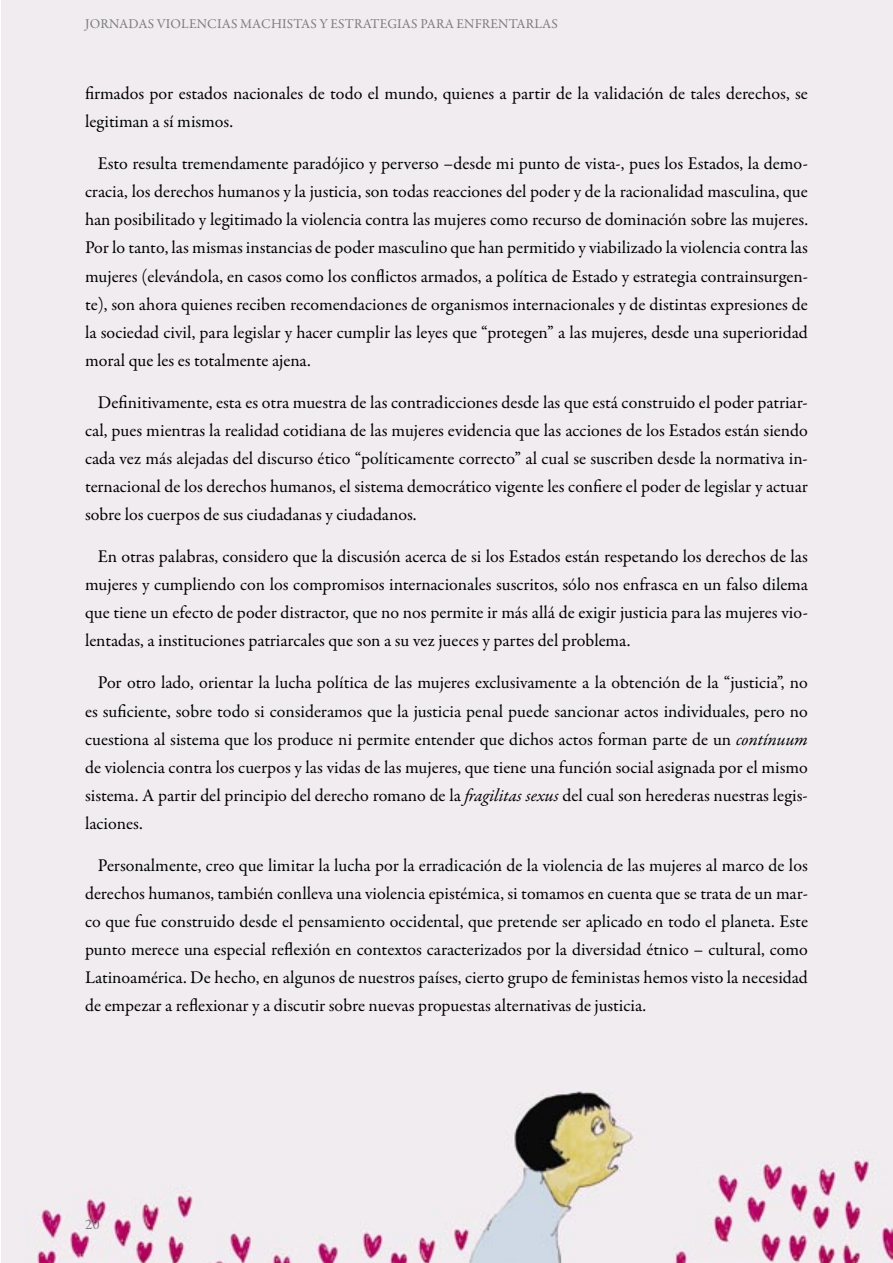
<style>
.page{position:relative;width:893px;height:1263px;background:#fff}
.page>*{position:absolute;margin:0;border:0;box-sizing:border-box;transform-origin:0 0}
.t1{font:18px/28px "Garamond Premr Pro";color:#000;text-align:justify}
.t2{font:15px "Garamond Premr Pro";color:#7b7c7c}
.t3{font:13.5px "Garamond Premr Pro";letter-spacing:.01em;color:#7b7c7c}
.s1{font-style:italic}
</style>
<div class="page">
<div style="left:1px;top:0;width:892px;height:1263px;background:#f0ecef"></div>
<img style="left:36px;top:1091px;width:857px;height:172px">
<p class="t3" style="left:85px;top:16px;width:474px">JORNADAS VIOLENCIAS MACHISTAS Y ESTRATEGIAS PARA ENFRENTARLAS</p>
<p class="t1" style="left:85px;top:80px;width:724px">firmados por estados nacionales de todo el mundo, quienes a partir de la validación de tales derechos, se legitiman a sí mismos.</p>
<p class="t1" style="left:85px;top:150px;width:724px;text-indent:13px">Esto resulta tremendamente paradójico y perverso –desde mi punto de vista-, pues los Estados, la demo&shy;cracia, los derechos humanos y la justicia, son todas reacciones del poder y de la racionalidad masculina, que han posibilitado y legitimado la violencia contra las mujeres como recurso de dominación sobre las mujeres.<br>Por lo tanto, las mismas instancias de poder masculino que han permitido y viabilizado la violencia contra las mujeres (elevándola, en casos como los conflictos armados, a política de Estado y estrategia contrainsurgen&shy;te), son ahora quienes reciben recomendaciones de organismos internacionales y de distintas expresiones de la sociedad civil, para legislar y hacer cumplir las leyes que “protegen” a las mujeres, desde una superioridad moral que les es totalmente ajena.</p>
<p class="t1" style="left:85px;top:389px;width:724px;text-indent:13px">Definitivamente, esta es otra muestra de las contradicciones desde las que está construido el poder patriar&shy;cal, pues mientras la realidad cotidiana de las mujeres evidencia que las acciones de los Estados están siendo cada vez más alejadas del discurso ético “políticamente correcto” al cual se suscriben desde la normativa in&shy;ternacional de los derechos humanos, el sistema democrático vigente les confiere el poder de legislar y actuar sobre los cuerpos de sus ciudadanas y ciudadanos.</p>
<p class="t1" style="left:85px;top:543px;width:724px;text-indent:13px">En otras palabras, considero que la discusión acerca de si los Estados están respetando los derechos de las mujeres y cumpliendo con los compromisos internacionales suscritos, sólo nos enfrasca en un falso dilema que tiene un efecto de poder distractor, que no nos permite ir más allá de exigir justicia para las mujeres vio&shy;lentadas, a instituciones patriarcales que son a su vez jueces y partes del problema.</p>
<p class="t1" style="left:85px;top:669px;width:724px;text-indent:13px">Por otro lado, orientar la lucha política de las mujeres exclusivamente a la obtención de la “justicia”, no es suficiente, sobre todo si consideramos que la justicia penal puede sancionar actos individuales, pero no cuestiona al sistema que los produce ni permite entender que dichos actos forman parte de un <span class="s1">contínuum </span>de violencia contra los cuerpos y las vidas de las mujeres, que tiene una función social asignada por el mismo sistema. A partir del principio del derecho romano de la <span class="s1">fragilitas sexus</span> del cual son herederas nuestras legis&shy;laciones.</p>
<p class="t1" style="left:85px;top:852px;width:724px;text-indent:13px">Personalmente, creo que limitar la lucha por la erradicación de la violencia de las mujeres al marco de los derechos humanos, también conlleva una violencia epistémica, si tomamos en cuenta que se trata de un mar&shy;co que fue construido desde el pensamiento occidental, que pretende ser aplicado en todo el planeta. Este punto merece una especial reflexión en contextos caracterizados por la diversidad étnico – cultural, como Latinoamérica. De hecho, en algunos de nuestros países, cierto grupo de feministas hemos visto la necesidad de empezar a reflexionar y a discutir sobre nuevas propuestas alternativas de justicia.</p>
<p class="t2" style="left:85px;top:1215px;width:16px">20</p>
</div>
